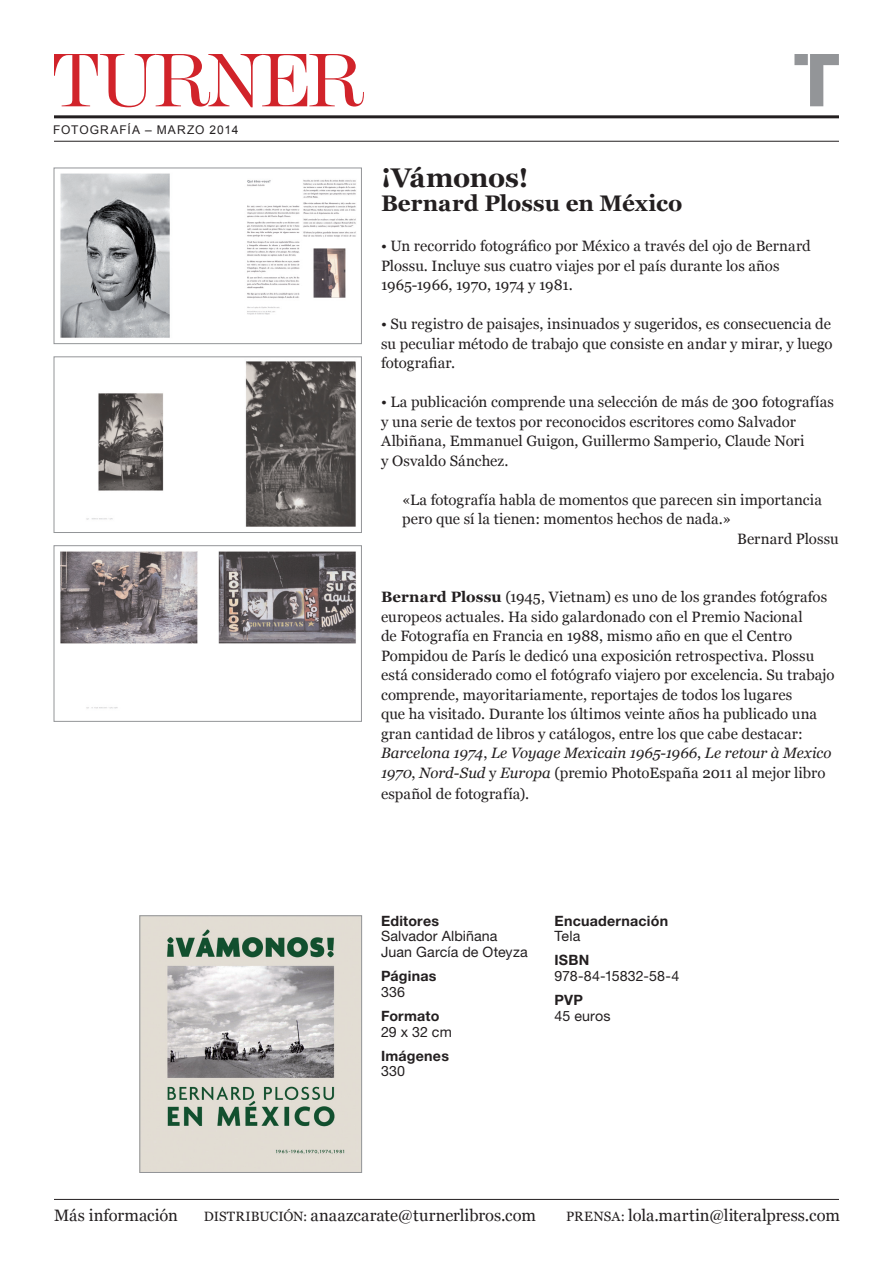
<style>
.page{position:relative;width:893px;height:1263px;background:#fff}
.page>*{position:absolute;margin:0;border:0;box-sizing:border-box;transform-origin:0 0}
.t1{font:300 78.45px "Modern No 216";letter-spacing:-.08em;color:#d1232a}
.t2{font:700 27px "Georgia";letter-spacing:-.015em;color:#231f20}
.t3{font:700 22.5px "Georgia";color:#231f20}
.t4{font:16.5px "Georgia";color:#231f20}
.puntos{font:15px/19.5px "Georgia";color:#231f20}
.datos2{font:14.25px "Helvetica Neue";letter-spacing:.005em;color:#231f20}
.datos{font:700 14.25px "Helvetica Neue";letter-spacing:.015em;color:#231f20}
.t5{font:12px "Arial";letter-spacing:.085em;color:#231f20}
.s1{font-weight:700}
.s2{font-style:italic}
.s3{font-size:13.5px}
</style>
<div class="page">
<hr style="left:54px;top:115px;width:785px;height:3px;background:#231f20">
<hr style="left:54px;top:141px;width:785px;height:1px;background:#231f20">
<svg style="left:794px;top:54px;width:45px;height:52px"></svg>
<hr style="left:54px;top:1199px;width:785px;height:1px;background:#231f20">
<img style="left:60px;top:551px;width:296px;height:158px">
<div style="left:54px;top:545px;width:308px;height:176px;border:1px solid #939598"></div>
<img style="left:60px;top:173px;width:296px;height:165px">
<div style="left:54px;top:168px;width:308px;height:176px;border:1px solid #939598"></div>
<img style="left:86px;top:361px;width:270px;height:166px">
<div style="left:54px;top:357px;width:308px;height:176px;border:1px solid #939598"></div>
<img style="left:142px;top:917px;width:218px;height:254px">
<div style="left:140px;top:915px;width:222px;height:258px;border:1px solid #939598"></div>
<p class="t1" style="left:52px;top:36px;width:315px">TURNER</p>
<p class="t5" style="left:53px;top:122px;width:187px">FOTOGRAFÍA – MARZO 2014</p>
<p class="t2" style="left:381px;top:162px;width:149px">¡Vámonos!</p>
<p class="t3" style="left:381px;top:190px;width:303px">Bernard Plossu en México</p>
<p class="puntos" style="left:381px;top:236px;width:431px">• Un recorrido fotográfico por México a través del ojo de Bernard<br>Plossu. Incluye sus cuatro viajes por el país durante los años<br>1965-1966, 1970, 1974 y 1981.</p>
<p class="puntos" style="left:381px;top:314px;width:453px;text-align:justify">• Su registro de paisajes, insinuados y sugeridos, es consecuencia de su peculiar método de trabajo que consiste en andar y mirar, y luego fotografiar.</p>
<p class="puntos" style="left:381px;top:392px;width:454px">• La publicación comprende una selección de más de 300 fotografías y una serie de textos por reconocidos escritores como Salvador Albiñana, Emmanuel Guigon, Guillermo Samperio, Claude Nori<br>y Osvaldo Sánchez.</p>
<p class="puntos" style="left:402px;top:490px;width:421px">«La fotografía habla de momentos que parecen sin importancia pero que sí la tienen: momentos hechos de nada.»</p>
<p class="puntos" style="left:737px;top:529px;width:103px">Bernard Plossu</p>
<p class="puntos" style="left:381px;top:587px;width:455px"><span class="s1">Bernard Plossu</span> (1945, Vietnam) es uno de los grandes fotógrafos europeos actuales. Ha sido galardonado con el Premio Nacional<br>de Fotografía en Francia en 1988, mismo año en que el Centro Pompidou de París le dedicó una exposición retrospectiva. Plossu está considerado como el fotógrafo viajero por excelencia. Su trabajo comprende, mayoritariamente, reportajes de todos los lugares<br>que ha visitado. Durante los últimos veinte años ha publicado una gran cantidad de libros y catálogos, entre los que cabe destacar:<br><span class="s2">Barcelona 1974</span>, <span class="s2">Le Voyage Mexicain 1965-1966</span>, <span class="s2">Le retour à Mexico 1970</span>, <span class="s2">Nord-Sud</span> y <span class="s2">Europa</span> (premio PhotoEspaña 2011 al mejor libro</p>
<p class="puntos" style="left:381px;top:784px;width:150px">español de fotografía).</p>
<p class="datos" style="left:381px;top:912px;width:60px">Editores</p>
<p class="datos2" style="left:381px;top:928px;width:118px">Salvador Albiñana</p>
<p class="datos2" style="left:381px;top:944px;width:148px">Juan García de Oteyza</p>
<p class="datos" style="left:381px;top:967px;width:57px">Páginas</p>
<p class="datos2" style="left:381px;top:983px;width:26px">336</p>
<p class="datos" style="left:381px;top:1007px;width:60px">Formato</p>
<p class="datos2" style="left:381px;top:1023px;width:72px">29 x 32 cm</p>
<p class="datos" style="left:381px;top:1047px;width:70px">Imágenes</p>
<p class="datos2" style="left:381px;top:1063px;width:26px">330</p>
<p class="datos" style="left:554px;top:912px;width:115px">Encuadernación</p>
<p class="datos2" style="left:554px;top:928px;width:27px">Tela</p>
<p class="datos" style="left:554px;top:951px;width:36px">ISBN</p>
<p class="datos2" style="left:554px;top:968px;width:126px">978-84-15832-58-4</p>
<p class="datos" style="left:554px;top:991px;width:30px">PVP</p>
<p class="datos2" style="left:554px;top:1007px;width:58px">45 euros</p>
<p class="t4" style="left:54px;top:1206px;width:125px">Más información</p>
<p class="t4" style="left:204px;top:1206px;width:334px"><span class="s3">DISTRIBUCIÓN:</span> anaazcarate@turnerlibros.com</p>
<p class="t4" style="left:566px;top:1206px;width:275px"><span class="s3">PRENSA:</span> lola.martin@literalpress.com</p>
</div>
